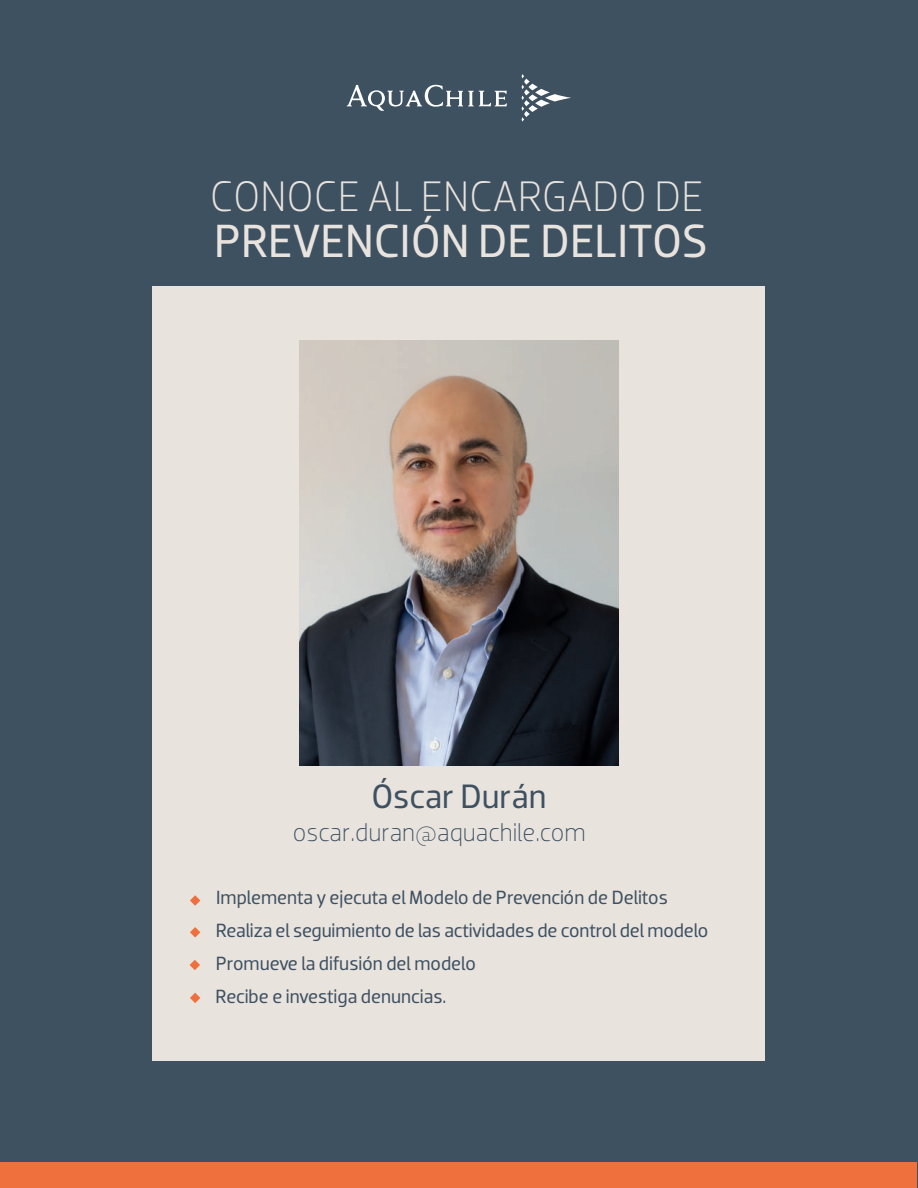
<style>
.page{position:relative;width:918px;height:1188px;background:#3e5161}
.page>*{position:absolute;margin:0;border:0;box-sizing:border-box;transform-origin:0 0}
.t1{font:47.4px "Dobra";color:#e9e3de}
.t2{font:300 43.5px "Dobra";color:#e9e3de}
.t3{font:34.5px "Dobra";color:#3e5161}
.t4{font:300 25.5px "Dobra";color:#3e5161}
.t5{font:19.5px/33px "Dobra";letter-spacing:-.005em;color:#3e5161}
</style>
<div class="page">
<div style="left:153px;top:286px;width:612px;height:775px;background:#e9e3de"></div>
<svg style="left:522px;top:74px;width:49px;height:48px"></svg>
<svg style="left:347px;top:85px;width:160px;height:26px"></svg>
<svg style="left:190px;top:895px;width:10px;height:11px"></svg>
<svg style="left:190px;top:927px;width:10px;height:11px"></svg>
<svg style="left:190px;top:960px;width:10px;height:10px"></svg>
<svg style="left:190px;top:993px;width:10px;height:10px"></svg>
<div style="left:0;top:1163px;width:917px;height:25px;background:#ef6f3d"></div>
<img style="left:299px;top:340px;width:320px;height:426px">
<h2 class="t2" style="left:210px;top:171px;width:495px">CONOCE AL ENCARGADO DE</h2>
<h1 class="t1" style="left:214px;top:213px;width:495px">PREVENCIÓN DE DELITOS</h1>
<h3 class="t3" style="left:371px;top:776px;width:177px">Óscar Durán</h3>
<h3 class="t4" style="left:293px;top:818px;width:294px">oscar.duran@aquachile.com</h3>
<p class="t5" style="left:216px;top:881px;width:494px">Implementa y ejecuta el Modelo de Prevención de Delitos Realiza el seguimiento de las actividades de control del modelo Promueve la difusión del modelo<br>Recibe e investiga denuncias.</p>
</div>
